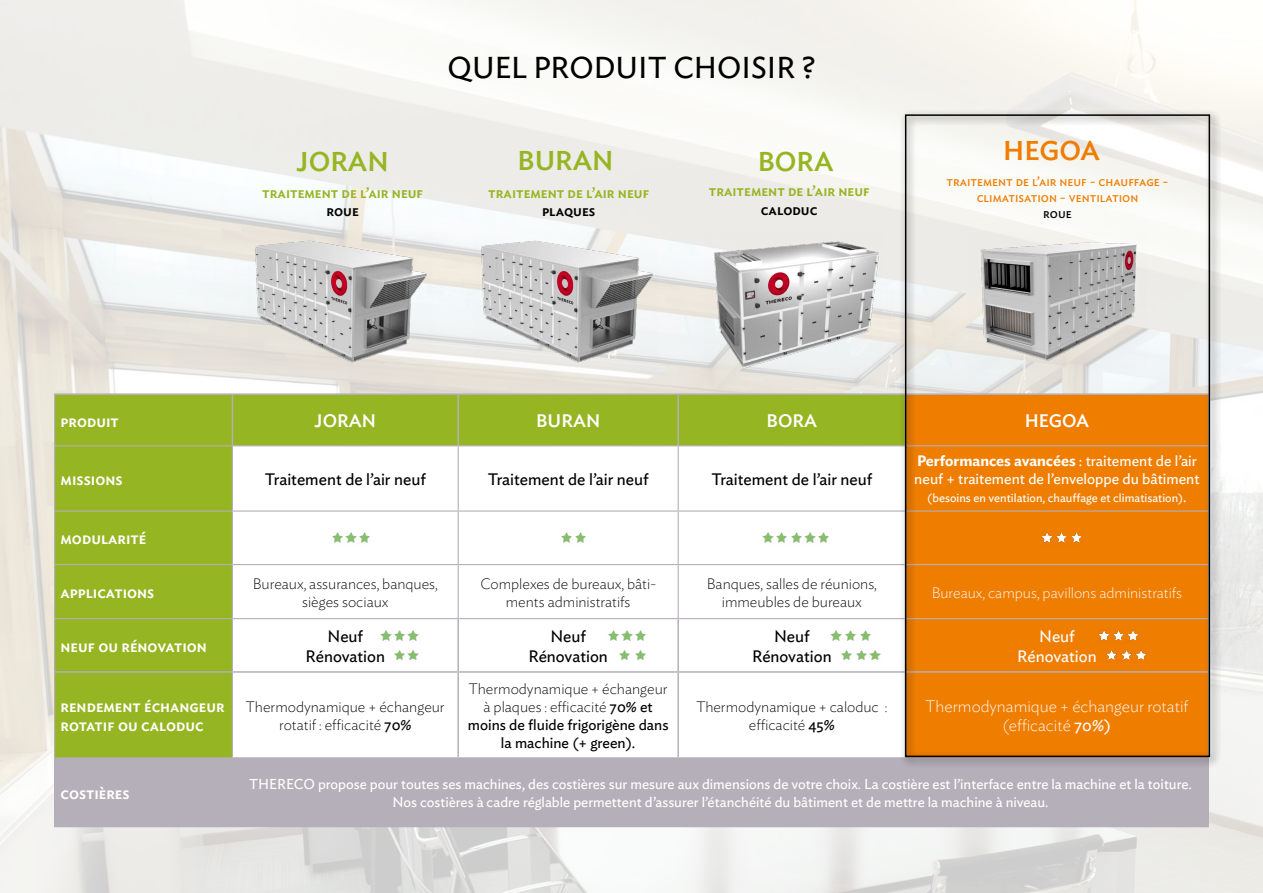
<style>
.page{position:relative;width:1263px;height:893px;background:#fff}
.page>*{position:absolute;margin:0;border:0;box-sizing:border-box;transform-origin:0 0}
.t1{font:30px "Ideal Sans";color:#000}
.t2{font:500 27px "Ideal Sans";color:#96b522}
.t3{font:500 27px "Ideal Sans";color:#ef7d00}
.t4{font:500 18px "Ideal Sans";color:#fff}
.t5{font:16.5px/19.8px "Ideal Sans";letter-spacing:-.015em;color:#000;text-align:center}
.t6{font:500 16.5px/19.8px "Ideal Sans";color:#fff}
.t7{font:200 16.5px/19.8px "Ideal Sans";color:#fff;text-align:center}
.t8{font:16.5px/19.8px "Ideal Sans";color:#fff;text-align:center}
.t9{font:200 15px/18px "Ideal Sans";color:#000;text-align:center}
.t10{font:15px/18px "Ideal Sans";color:#000;text-align:center}
.t11{font:15px/18px "Ideal Sans";color:#fff}
.t12{font:500 15px "Ideal Sans";color:#96b522}
.t13{font:200 15px "Ideal Sans";color:#fff}
.t14{font:500 15px "Ideal Sans";color:#000}
.t15{font:14.25px/17.1px "Ideal Sans";color:#fff;text-align:center}
.t16{font:13.5px/16.2px "Ideal Sans";color:#ef7d00;text-align:center}
.t17{font:13.5px "Ideal Sans";color:#000}
.t18{font:12px "Ideal Sans";color:#fff}
.s1{font-weight:600}
.s2{font-size:15px}
.s3{font-weight:400}
.s4{font-weight:200}
</style>
<div class="page">
<img style="left:0;top:0;width:1263px;height:893px">
<img style="left:248px;top:231px;width:184px;height:138px">
<img style="left:705px;top:233px;width:177px;height:136px">
<div style="left:55px;top:395px;width:844px;height:362px;background:#96b522"></div>
<svg style="left:233px;top:446px;width:666px;height:311px"></svg>
<div style="left:55px;top:758px;width:177px;height:68px;background:#b5afb9"></div>
<div style="left:232px;top:758px;width:976px;height:68px;background:#b5afb9"></div>
<hr style="left:458px;top:446px;width:1px;height:64px;background:#b5afb9">
<hr style="left:678px;top:446px;width:1px;height:64px;background:#b5afb9">
<hr style="left:458px;top:512px;width:1px;height:52px;background:#b5afb9">
<hr style="left:678px;top:512px;width:1px;height:52px;background:#b5afb9">
<hr style="left:458px;top:565px;width:1px;height:53px;background:#b5afb9">
<hr style="left:678px;top:565px;width:1px;height:53px;background:#b5afb9">
<hr style="left:232px;top:618px;width:226px;height:1px;background:#b5afb9">
<hr style="left:458px;top:618px;width:220px;height:1px;background:#b5afb9">
<hr style="left:678px;top:618px;width:227px;height:1px;background:#b5afb9">
<hr style="left:54px;top:619px;width:1px;height:53px;background:#b5afb9">
<hr style="left:232px;top:619px;width:1px;height:52px;background:#b5afb9">
<hr style="left:54px;top:758px;width:1px;height:68px;background:#b5afb9">
<hr style="left:1208px;top:758px;width:1px;height:68px;background:#b5afb9">
<hr style="left:457px;top:619px;width:2px;height:52px;background:#b5afb9">
<hr style="left:677px;top:619px;width:2px;height:52px;background:#b5afb9">
<hr style="left:54px;top:393px;width:178px;height:2px;background:#b5afb9">
<hr style="left:54px;top:395px;width:1px;height:50px;background:#b5afb9">
<hr style="left:54px;top:445px;width:178px;height:1px;background:#b5afb9">
<hr style="left:54px;top:446px;width:1px;height:64px;background:#b5afb9">
<hr style="left:232px;top:446px;width:1px;height:64px;background:#b5afb9">
<hr style="left:54px;top:510px;width:178px;height:2px;background:#b5afb9">
<hr style="left:54px;top:512px;width:1px;height:52px;background:#b5afb9">
<hr style="left:232px;top:512px;width:1px;height:52px;background:#b5afb9">
<hr style="left:54px;top:564px;width:178px;height:1px;background:#b5afb9">
<hr style="left:54px;top:565px;width:1px;height:53px;background:#b5afb9">
<hr style="left:232px;top:565px;width:1px;height:53px;background:#b5afb9">
<hr style="left:54px;top:618px;width:178px;height:1px;background:#b5afb9">
<hr style="left:232px;top:393px;width:226px;height:2px;background:#b5afb9">
<hr style="left:232px;top:395px;width:1px;height:50px;background:#b5afb9">
<hr style="left:458px;top:393px;width:220px;height:2px;background:#b5afb9">
<hr style="left:457px;top:395px;width:2px;height:50px;background:#b5afb9">
<hr style="left:678px;top:393px;width:227px;height:2px;background:#b5afb9">
<hr style="left:677px;top:395px;width:2px;height:50px;background:#b5afb9">
<hr style="left:232px;top:445px;width:226px;height:1px;background:#b5afb9">
<hr style="left:458px;top:445px;width:220px;height:1px;background:#b5afb9">
<hr style="left:678px;top:445px;width:227px;height:1px;background:#b5afb9">
<hr style="left:232px;top:510px;width:226px;height:2px;background:#b5afb9">
<hr style="left:458px;top:510px;width:220px;height:2px;background:#b5afb9">
<hr style="left:678px;top:510px;width:227px;height:2px;background:#b5afb9">
<hr style="left:232px;top:564px;width:226px;height:1px;background:#b5afb9">
<hr style="left:458px;top:564px;width:220px;height:1px;background:#b5afb9">
<hr style="left:678px;top:564px;width:227px;height:1px;background:#b5afb9">
<hr style="left:55px;top:671px;width:177px;height:2px;background:#b5afb9">
<hr style="left:232px;top:671px;width:226px;height:2px;background:#b5afb9">
<hr style="left:458px;top:671px;width:220px;height:2px;background:#b5afb9">
<hr style="left:457px;top:673px;width:2px;height:84px;background:#b5afb9">
<hr style="left:678px;top:671px;width:227px;height:2px;background:#b5afb9">
<hr style="left:677px;top:673px;width:2px;height:84px;background:#b5afb9">
<hr style="left:54px;top:672px;width:1px;height:86px;background:#b5afb9">
<hr style="left:232px;top:673px;width:1px;height:84px;background:#b5afb9">
<hr style="left:458px;top:757px;width:220px;height:2px;background:#b5afb9">
<hr style="left:678px;top:757px;width:227px;height:2px;background:#b5afb9">
<hr style="left:55px;top:757px;width:177px;height:2px;background:#b5afb9">
<hr style="left:232px;top:757px;width:226px;height:2px;background:#b5afb9">
<hr style="left:54px;top:826px;width:178px;height:1px;background:#b5afb9">
<hr style="left:232px;top:826px;width:226px;height:1px;background:#b5afb9">
<hr style="left:458px;top:826px;width:220px;height:1px;background:#b5afb9">
<hr style="left:678px;top:826px;width:227px;height:1px;background:#b5afb9">
<hr style="left:905px;top:826px;width:304px;height:1px;background:#b5afb9">
<img style="left:379px;top:629px;width:41px;height:14px">
<img style="left:393px;top:648px;width:27px;height:15px">
<img style="left:829px;top:629px;width:43px;height:14px">
<img style="left:840px;top:648px;width:13px;height:15px">
<img style="left:855px;top:648px;width:27px;height:15px">
<img style="left:330px;top:531px;width:41px;height:14px">
<img style="left:761px;top:531px;width:69px;height:14px">
<div style="left:899px;top:109px;width:322px;height:659px;background:#000;opacity:.75"></div>
<div style="left:905px;top:114px;width:305px;height:643px;border:2px solid #000"></div>
<img style="left:474px;top:231px;width:183px;height:138px">
<img style="left:560px;top:531px;width:27px;height:14px">
<img style="left:606px;top:629px;width:41px;height:14px">
<img style="left:618px;top:648px;width:13px;height:15px">
<img style="left:634px;top:648px;width:13px;height:15px">
<h1 class="t1" style="left:447px;top:45px;width:369px">QUEL PRODUIT CHOISIR ?</h1>
<h2 class="t2" style="left:518px;top:140px;width:97px">BURAN</h2>
<p class="t12" style="left:488px;top:182px;width:162px">traitement de l’air neuf</p>
<p class="t14" style="left:542px;top:200px;width:55px">plaques</p>
<h2 class="t2" style="left:297px;top:140px;width:94px">JORAN</h2>
<h2 class="t2" style="left:758px;top:140px;width:77px">BORA</h2>
<p class="t12" style="left:709px;top:180px;width:162px">traitement de l’air neuf</p>
<p class="t14" style="left:761px;top:198px;width:58px">caloduc</p>
<p class="t12" style="left:262px;top:182px;width:162px">traitement de l’air neuf</p>
<p class="t14" style="left:326px;top:200px;width:34px">roue</p>
<h2 class="t3" style="left:1003px;top:130px;width:98px">HEGOA</h2>
<p class="t16" style="left:946px;top:172px;width:224px">traitement de l’air neuf - chauffage - climatisation - ventilation</p>
<p class="t17" style="left:1043px;top:204px;width:30px">roue</p>
<p class="t6" style="left:61px;top:410px;width:60px">produit</p>
<p class="t4" style="left:315px;top:407px;width:63px">JORAN</p>
<p class="t4" style="left:536px;top:407px;width:66px">BURAN</p>
<p class="t4" style="left:767px;top:407px;width:52px">BORA</p>
<p class="t4" style="left:1025px;top:407px;width:66px">HEGOA</p>
<p class="t6" style="left:61px;top:468px;width:63px">missions</p>
<p class="t5" style="left:265px;top:468px;width:163px">Traitement de l’air neuf</p>
<p class="t5" style="left:488px;top:468px;width:163px">Traitement de l’air neuf</p>
<p class="t5" style="left:711px;top:468px;width:163px">Traitement de l’air neuf</p>
<p class="t6" style="left:61px;top:527px;width:87px">modularité</p>
<p class="t11" style="left:914px;top:451px;width:287px"><span class="s1">Performances avancées</span> : traitement de l’air neuf + traitement de l’enveloppe du bâtiment</p>
<p class="t18" style="left:927px;top:489px;width:261px">(besoins en ventilation, chauffage et climatisation)<span class="s2">.</span></p>
<p class="t6" style="left:61px;top:581px;width:95px">applications</p>
<p class="t9" style="left:253px;top:573px;width:186px">Bureaux, assurances, banques, sièges sociaux</p>
<p class="t9" style="left:480px;top:573px;width:177px">Complexes de bureaux, bâti&shy;ments administratifs</p>
<p class="t9" style="left:707px;top:573px;width:172px">Banques, salles de réunions, immeubles de bureaux</p>
<p class="t13" style="left:932px;top:581px;width:252px">Bureaux, campus, pavillons administratifs</p>
<p class="t6" style="left:61px;top:635px;width:148px">neuf ou rénovation</p>
<p class="t5" style="left:306px;top:625px;width:81px">Neuf<br>Rénovation</p>
<p class="t5" style="left:528px;top:625px;width:81px">Neuf<br>Rénovation</p>
<p class="t5" style="left:752px;top:625px;width:81px">Neuf<br>Rénovation</p>
<p class="t8" style="left:1017px;top:625px;width:81px">Neuf<br>Rénovation</p>
<p class="t6" style="left:61px;top:695px;width:166px">rendement échangeur rotatif ou caloduc</p>
<p class="t9" style="left:246px;top:696px;width:200px">Thermodynamique + échangeur rotatif : efficacité <span class="s3">70%</span></p>
<p class="t10" style="left:468px;top:679px;width:202px"><span class="s4">Thermodynamique + échangeur à plaques : efficacité</span> 70% et moins de fluide frigorigène dans la machine (+ green).</p>
<p class="t9" style="left:696px;top:696px;width:193px">Thermodynamique + caloduc : efficacité <span class="s3">45%</span></p>
<p class="t7" style="left:925px;top:694px;width:264px">Thermodynamique + échangeur rotatif (efficacité <span class="s3">70%)</span></p>
<p class="t6" style="left:61px;top:782px;width:70px">costières</p>
<p class="t15" style="left:249px;top:775px;width:944px">THERECO propose pour toutes ses machines, des costières sur mesure aux dimensions de votre choix. La costière est l’interface entre la machine et la toiture.<br>Nos costières à cadre réglable permettent d’assurer l’étanchéité du bâtiment et de mettre la machine à niveau.</p>
</div>
